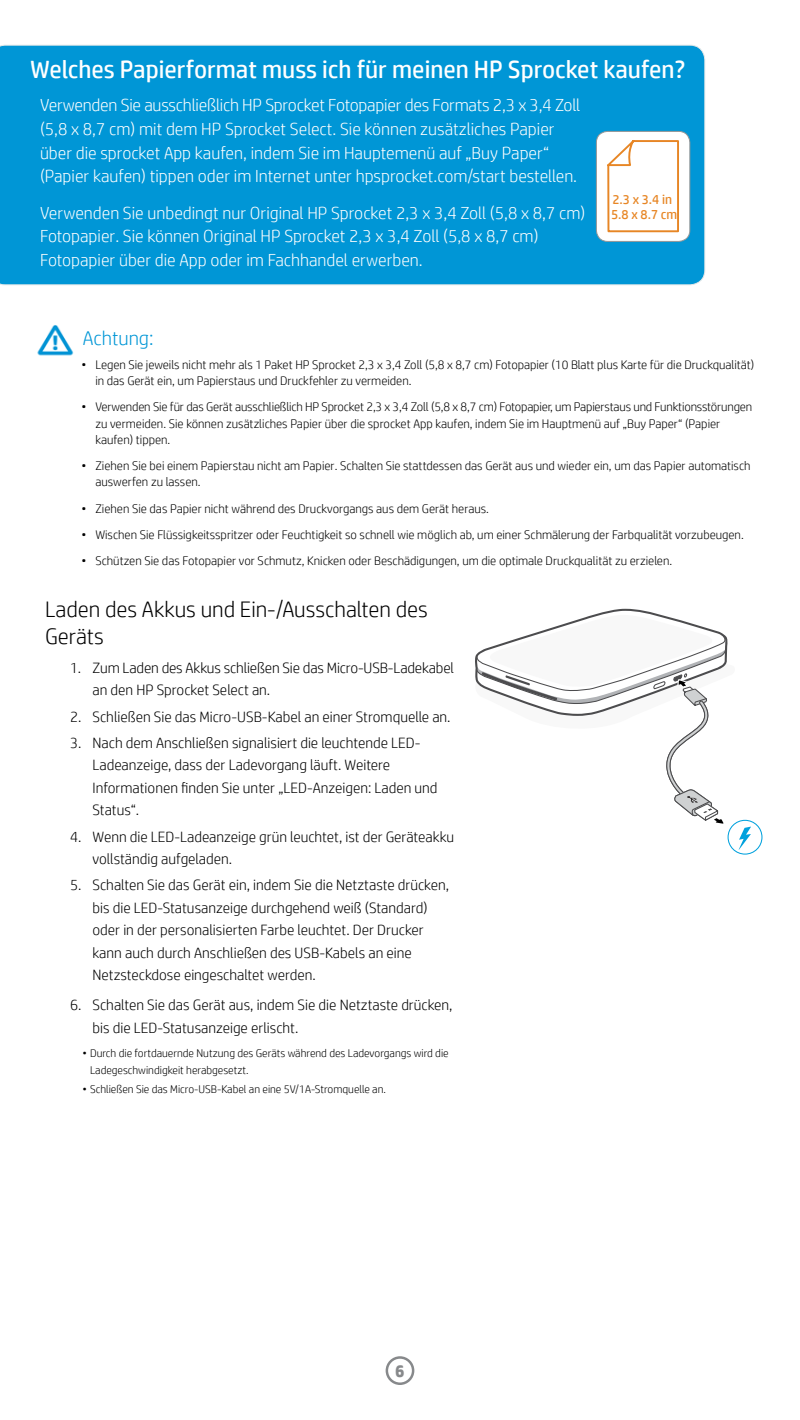
<style>
.page{position:relative;width:800px;height:1420px;background:#fff}
.page>*{position:absolute;margin:0;border:0;box-sizing:border-box;transform-origin:0 0}
.t1{font:25px "HP Simplified";color:#fff}
.Headers{font:300 22.5px/27px "HP Simplified";color:#000}
.Note{font:300 20px "HP Simplified";color:#0096d6}
.Note-2{font:300 17.5px/23.8px "HP Simplified";color:#fff}
.Paragraph_Style_4{font:300 17.5px/23.8px "HP Simplified";color:#fff}
.t2{font:700 17.5px "HP Simplified";color:#87898b}
.t3{font:300 15px/22.5px "HP Simplified";color:#000}
.t4{font:13.38px/14.8px "HP Simplified";color:#e78625}
.t5{font:300 12.5px/16.2px "HP Simplified";color:#000}
.Bullets{font:300 11.25px/16.9px "HP Simplified";color:#000}
</style>
<div class="page">
<div style="left:386px;top:1356px;width:28px;height:29px;border:2px solid #87898b;border-radius:50%"></div>
<img style="left:37px;top:325px;width:37px;height:31px">
<div style="left:0;top:45px;width:705px;height:240px;background:#0096d6"></div>
<div style="left:596px;top:131px;width:94px;height:110px;background:#fff;border-radius:11px"></div>
<div style="left:596px;top:131px;width:94px;height:111px;border:1px solid #969696;border-radius:11px"></div>
<svg style="left:607px;top:140px;width:72px;height:93px"></svg>
<div style="left:728px;top:820px;width:34px;height:35px;border:1px solid #00a1dd;border-radius:50%"></div>
<svg style="left:475px;top:609px;width:276px;height:241px"></svg>
<p class="t1" style="left:30px;top:53px;width:657px">Welches Papierformat muss ich für meinen HP Sprocket kaufen?</p>
<p class="Note-2" style="left:40px;top:93px;width:542px">Verwenden Sie ausschließlich HP Sprocket Fotopapier des Formats 2,3 x 3,4 Zoll (5,8 x 8,7 cm) mit dem HP Sprocket Select. Sie können zusätzliches Papier über die sprocket App kaufen, indem Sie im Hauptemenü auf „Buy Paper“ (Papier kaufen) tippen oder im Internet unter hpsprocket.com/start bestellen.</p>
<p class="Paragraph_Style_4" style="left:40px;top:200px;width:547px">Verwenden Sie unbedingt nur Original HP Sprocket 2,3 x 3,4 Zoll (5,8 x 8,7 cm)<br>Fotopapier. Sie können Original HP Sprocket 2,3 x 3,4 Zoll (5,8 x 8,7 cm)<br>Fotopapier über die App oder im Fachhandel erwerben.</p>
<p class="t4" style="left:611px;top:192px;width:68px">2.3 x 3.4 in<br>5.8 x 8.7 cm</p>
<p class="Note" style="left:83px;top:325px;width:72px">Achtung:</p>
<p class="t5" style="left:95px;top:356px;width:661px;text-indent:-14px">• Legen Sie jeweils nicht mehr als 1 Paket HP Sprocket 2,3 x 3,4 Zoll (5,8 x 8,7 cm) Fotopapier (10 Blatt plus Karte für die Druckqualität) in das Gerät ein, um Papierstaus und Druckfehler zu vermeiden.</p>
<p class="t5" style="left:95px;top:398px;width:658px;text-indent:-14px">• Verwenden Sie für das Gerät ausschließlich HP Sprocket 2,3 x 3,4 Zoll (5,8 x 8,7 cm) Fotopapier, um Papierstaus und Funktionsstörungen zu vermeiden. Sie können zusätzliches Papier über die sprocket App kaufen, indem Sie im Hauptmenü auf „Buy Paper“ (Papier kaufen) tippen.</p>
<p class="t5" style="left:95px;top:457px;width:657px;text-indent:-14px">• Ziehen Sie bei einem Papierstau nicht am Papier. Schalten Sie stattdessen das Gerät aus und wieder ein, um das Papier automatisch auswerfen zu lassen.</p>
<p class="t5" style="left:82px;top:500px;width:409px">• Ziehen Sie das Papier nicht während des Druckvorgangs aus dem Gerät heraus.</p>
<p class="t5" style="left:82px;top:526px;width:664px">• Wischen Sie Flüssigkeitsspritzer oder Feuchtigkeit so schnell wie möglich ab, um einer Schmälerung der Farbqualität vorzubeugen.</p>
<p class="t5" style="left:82px;top:552px;width:592px">• Schützen Sie das Fotopapier vor Schmutz, Knicken oder Beschädigungen, um die optimale Druckqualität zu erzielen.</p>
<p class="Headers" style="left:45px;top:595px;width:384px">Laden des Akkus und Ein-/Ausschalten des<br>Geräts</p>
<p class="t3" style="left:92px;top:656px;width:363px;text-indent:-22px">1. Zum Laden des Akkus schließen Sie das Micro-USB-Ladekabel an den HP Sprocket Select an.</p>
<p class="t3" style="left:70px;top:705px;width:382px">2. Schließen Sie das Micro-USB-Kabel an einer Stromquelle an.</p>
<p class="t3" style="left:92px;top:731px;width:347px;text-indent:-22px">3. Nach dem Anschließen signalisiert die leuchtende LED-Ladeanzeige, dass der Ladevorgang läuft. Weitere Informationen finden Sie unter „LED-Anzeigen: Laden und Status“.</p>
<p class="t3" style="left:92px;top:825px;width:363px;text-indent:-22px">4. Wenn die LED-Ladeanzeige grün leuchtet, ist der Geräteakku vollständig aufgeladen.</p>
<p class="t3" style="left:92px;top:873px;width:358px;text-indent:-22px">5. Schalten Sie das Gerät ein, indem Sie die Netztaste drücken, bis die LED-Statusanzeige durchgehend weiß (Standard) oder in der personalisierten Farbe leuchtet. Der Drucker kann auch durch Anschließen des USB-Kabels an eine Netzsteckdose eingeschaltet werden.</p>
<p class="t3" style="left:92px;top:993px;width:362px;text-indent:-22px">6. Schalten Sie das Gerät aus, indem Sie die Netztaste drücken, bis die LED-Statusanzeige erlischt.</p>
<p class="Bullets" style="left:90px;top:1045px;width:360px;text-indent:-8px">• Durch die fortdauernde Nutzung des Geräts während des Ladevorgangs wird die<br>Ladegeschwindigkeit herabgesetzt.</p>
<p class="Bullets" style="left:82px;top:1081px;width:305px">• Schließen Sie das Micro-USB-Kabel an eine 5V/1A-Stromquelle an.</p>
<p class="t2" style="left:395px;top:1360px;width:11px">6</p>
</div>
